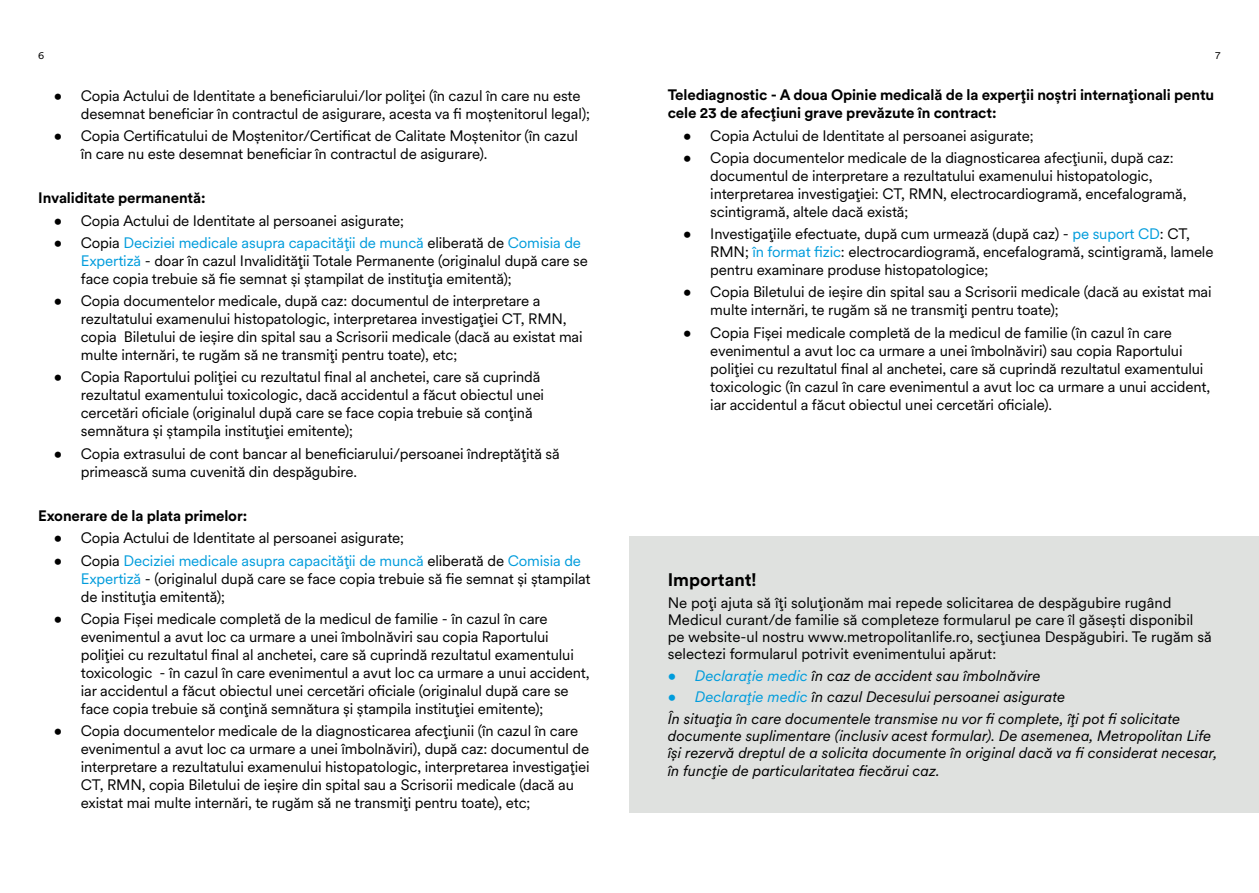
<style>
.page{position:relative;width:1259px;height:893px;background:#fff}
.page>*{position:absolute;margin:0;border:0;box-sizing:border-box;transform-origin:0 0}
.t1{font:700 18px "Met Life Circular";color:#000}
.t2{font:15px/18px "Met Life Circular";letter-spacing:-.01em;color:#000}
.t3{font:italic 15px/17.2px "Met Life Circular";color:#000}
.t4{font:700 15px/18px "Met Life Circular";letter-spacing:-.01em;color:#000}
.t5{font:10.5px "Met Life Circular";color:#000}
.s1{color:#009cdc}
</style>
<div class="page">
<div style="left:629px;top:536px;width:630px;height:276px;background:#dfe1df"></div>
<p class="t5" style="left:38px;top:48px;width:8px">6</p>
<p class="t5" style="left:1215px;top:48px;width:7px">7</p>
<p class="t2" style="left:81px;top:86px;width:511px;text-indent:-27px">• Copia Actului de Identitate a beneficiarului/lor poliței (în cazul în care nu este desemnat beneficiar în contractul de asigurare, acesta va fi moștenitorul legal);</p>
<p class="t2" style="left:81px;top:126px;width:499px;text-indent:-27px">• Copia Certificatului de Moştenitor/Certificat de Calitate Moştenitor (în cazul în care nu este desemnat beneficiar în contractul de asigurare).</p>
<p class="t4" style="left:38px;top:188px;width:169px">Invaliditate permanentă:</p>
<p class="t2" style="left:54px;top:211px;width:352px">• Copia Actului de Identitate al persoanei asigurate;</p>
<p class="t2" style="left:81px;top:233px;width:508px;text-indent:-27px">• Copia <span class="s1">Deciziei medicale asupra capacităţii de muncă</span> eliberată de <span class="s1">Comisia de<br>Expertiză</span> - doar în cazul Invalidităţii Totale Permanente (originalul după care se face copia trebuie să fie semnat şi ştampilat de instituţia emitentă);</p>
<p class="t2" style="left:81px;top:291px;width:503px;text-indent:-27px">• Copia documentelor medicale, după caz: documentul de interpretare a rezultatului examenului histopatologic, interpretarea investigaţiei CT, RMN, copia Biletului de ieşire din spital sau a Scrisorii medicale (dacă au existat mai multe internări, te rugăm să ne transmiți pentru toate), etc;</p>
<p class="t2" style="left:81px;top:367px;width:465px;text-indent:-27px">• Copia Raportului poliţiei cu rezultatul final al anchetei, care să cuprindă rezultatul examentului toxicologic, dacă accidentul a făcut obiectul unei cercetări oficiale (originalul după care se face copia trebuie să conţină semnătura şi ştampila instituţiei emitente);</p>
<p class="t2" style="left:81px;top:444px;width:480px;text-indent:-27px">• Copia extrasului de cont bancar al beneficiarului/persoanei îndreptățită să primească suma cuvenită din despăgubire.</p>
<p class="t4" style="left:38px;top:506px;width:210px">Exonerare de la plata primelor:</p>
<p class="t2" style="left:54px;top:528px;width:352px">• Copia Actului de Identitate al persoanei asigurate;</p>
<p class="t2" style="left:81px;top:551px;width:511px;text-indent:-27px">• Copia <span class="s1">Deciziei medicale asupra capacităţii de muncă</span> eliberată de <span class="s1">Comisia de<br>Expertiză</span> - (originalul după care se face copia trebuie să fie semnat şi ştampilat de instituţia emitentă);</p>
<p class="t2" style="left:81px;top:609px;width:510px;text-indent:-27px">• Copia Fişei medicale completă de la medicul de familie - în cazul în care evenimentul a avut loc ca urmare a unei îmbolnăviri sau copia Raportului poliţiei cu rezultatul final al anchetei, care să cuprindă rezultatul examentului toxicologic - în cazul în care evenimentul a avut loc ca urmare a unui accident, iar accidentul a făcut obiectul unei cercetări oficiale (originalul după care se face copia trebuie să conţină semnătura şi ştampila instituţiei emitente);</p>
<p class="t2" style="left:81px;top:721px;width:510px;text-indent:-27px">• Copia documentelor medicale de la diagnosticarea afecțiunii (în cazul în care evenimentul a avut loc ca urmare a unei îmbolnăviri), după caz: documentul de interpretare a rezultatului examenului histopatologic, interpretarea investigaţiei CT, RMN, copia Biletului de ieşire din spital sau a Scrisorii medicale (dacă au existat mai multe internări, te rugăm să ne transmiți pentru toate), etc;</p>
<p class="t4" style="left:668px;top:86px;width:548px">Telediagnostic - A doua Opinie medicală de la experții noștri internaționali pentu cele 23 de afecțiuni grave prevăzute în contract:</p>
<p class="t2" style="left:683px;top:126px;width:352px">• Copia Actului de Identitate al persoanei asigurate;</p>
<p class="t2" style="left:710px;top:148px;width:478px;text-indent:-27px">• Copia documentelor medicale de la diagnosticarea afecțiunii, după caz: documentul de interpretare a rezultatului examenului histopatologic, interpretarea investigaţiei: CT, RMN, electrocardiogramă, encefalogramă, scintigramă, altele dacă există;</p>
<p class="t2" style="left:710px;top:224px;width:505px;text-indent:-27px">• Investigaţiile efectuate, după cum urmează (după caz) - <span class="s1">pe suport CD</span>: CT,<br>RMN; <span class="s1">în format fizic</span>: electrocardiogramă, encefalogramă, scintigramă, lamele pentru examinare produse histopatologice;</p>
<p class="t2" style="left:710px;top:283px;width:503px;text-indent:-27px">• Copia Biletului de ieşire din spital sau a Scrisorii medicale (dacă au existat mai multe internări, te rugăm să ne transmiți pentru toate);</p>
<p class="t2" style="left:710px;top:323px;width:501px;text-indent:-27px">• Copia Fişei medicale completă de la medicul de familie (în cazul în care evenimentul a avut loc ca urmare a unei îmbolnăviri) sau copia Raportului poliţiei cu rezultatul final al anchetei, care să cuprindă rezultatul examentului toxicologic (în cazul în care evenimentul a avut loc ca urmare a unui accident, iar accidentul a făcut obiectul unei cercetări oficiale).</p>
<p class="t1" style="left:668px;top:567px;width:90px">Important!</p>
<p class="t2" style="left:668px;top:593px;width:545px;line-height:17.2px">Ne poți ajuta să îți soluționăm mai repede solicitarea de despăgubire rugând Medicul curant/de familie să completeze formularul pe care îl găsești disponibil pe website-ul nostru www.metropolitanlife.ro, secţiunea Despăgubiri. Te rugăm să selectezi formularul potrivit evenimentului apărut:</p>
<p class="t3" style="left:668px;top:666px;width:374px"><span class="s1">• Declarație medic</span> în caz de accident sau îmbolnăvire</p>
<p class="t3" style="left:668px;top:686px;width:514px;line-height:21.5px"><span class="s1">• Declarație medic</span> în cazul Decesului persoanei asigurate<br>În situația în care documentele transmise nu vor fi complete, îți pot fi solicitate</p>
<p class="t3" style="left:668px;top:726px;width:551px">documente suplimentare (inclusiv acest formular). De asemenea, Metropolitan Life îşi rezervă dreptul de a solicita documente în original dacă va fi considerat necesar, în funcţie de particularitatea fiecărui caz.</p>
</div>
